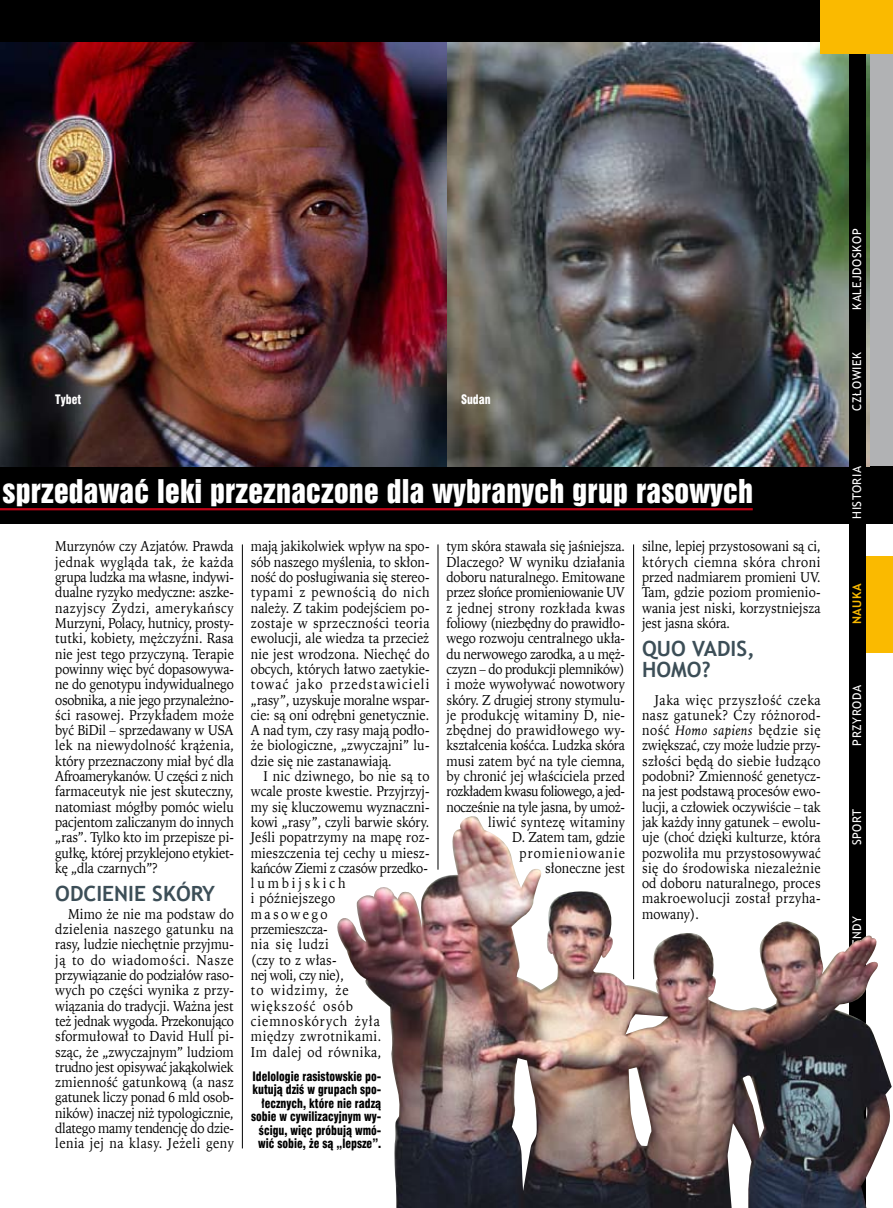
<style>
.page{position:relative;width:893px;height:1208px;background:#fff}
.page>*{position:absolute;margin:0;border:0;box-sizing:border-box;transform-origin:0 0}
.t1{font:30px "Swis 921 EU";letter-spacing:.01em;color:#fff}
.t2{font:700 21px/21px "Trebuchet MS";color:#3c4e57}
.t3{font:14.25px/15.3px "Iowan Old St EU";letter-spacing:-.005em;color:#000;text-align:justify;scale:.9 1}
.t4{font:12.75px/13.5px "Swis 721 Blk Cn EU";color:#000;text-align:right;scale:.9 1}
.t5{font:12.75px "Swis 721 Blk Cn EU";color:#fff;scale:.9 1}
.t6{font:12px "Trebuchet MS";letter-spacing:.05em;color:#fff}
.t7{font:700 12px "Trebuchet MS";color:#faba00}
.s1{font-style:italic}
</style>
<div class="page">
<div style="left:0;top:0;width:893px;height:523px;background:#000"></div>
<div style="left:446px;top:43px;width:447px;height:423px;background:#b1b2b4"></div>
<img style="left:446px;top:43px;width:423px;height:423px">
<img style="left:0;top:43px;width:446px;height:423px">
<hr style="left:0;top:508px;width:753px;height:2px;background:#c00418">
<div style="left:858px;top:556px;width:35px;height:96px;background:#faba00"></div>
<div style="left:849px;top:48px;width:16px;height:1160px;background:#000"></div>
<div style="left:821px;top:0;width:72px;height:54px;background:#faba00"></div>
<img style="left:337px;top:812px;width:555px;height:396px">
<hr style="left:242px;top:544px;width:1px;height:604px;background:#000">
<hr style="left:633px;top:544px;width:1px;height:435px;background:#000">
<hr style="left:438px;top:544px;width:1px;height:325px;background:#000">
<p class="t5" style="left:55px;top:391px;width:30px">Tybet</p>
<p class="t5" style="left:461px;top:391px;width:35px">Sudan</p>
<h1 class="t1" style="left:3px;top:471px;width:752px">sprzedawać leki przeznaczone dla wybranych grup rasowych</h1>
<p class="t3" style="left:55px;top:539px;width:200px">Murzynów czy Azjatów. Prawda jednak wygląda tak, że każda grupa ludzka ma własne, indywi&shy;dualne ryzyko medyczne: aszke&shy;nazyjscy Żydzi, amerykańscy Murzyni, Polacy, hutnicy, prosty&shy;tutki, kobiety, mężczyźni. Rasa nie jest tego przyczyną. Terapie powinny więc być dopasowywa&shy;ne do genotypu indywidualnego osobnika, a nie jego przynależno&shy;ści rasowej. Przykładem może być BiDil – sprzedawany w USA lek na niewydolność krążenia, który przeznaczony miał być dla Afroamerykanów. U części z nich farmaceutyk nie jest skuteczny, natomiast mógłby pomóc wielu pacjentom zaliczanym do innych „ras”. Tylko kto im przepisze pi&shy;gułkę, której przyklejono etykiet&shy;kę „dla czarnych”?</p>
<h2 class="t2" style="left:55px;top:883px;width:161px">ODCIENIE SKÓRY</h2>
<p class="t3" style="left:55px;top:906px;width:200px;text-indent:13px">Mimo że nie ma podstaw do dzielenia naszego gatunku na rasy, ludzie niechętnie przyjmu&shy;ją to do wiadomości. Nasze przywiązanie do podziałów raso&shy;wych po części wynika z przy&shy;wiązania do tradycji. Ważna jest też jednak wygoda. Przekonująco sformułował to David Hull pi&shy;sząc, że „zwyczajnym” ludziom trudno jest opisywać jakąkolwiek zmienność gatunkową (a nasz gatunek liczy ponad 6 mld osob&shy;ników) inaczej niż typologicznie, dlatego mamy tendencję do dzie&shy;lenia jej na klasy. Jeżeli geny</p>
<p class="t3" style="left:251px;top:539px;width:200px">mają jakikolwiek wpływ na spo&shy;sób naszego myślenia, to skłon&shy;ność do posługiwania się stereo&shy;typami z pewnością do nich należy. Z takim podejściem po&shy;zostaje w sprzeczności teoria ewolucji, ale wiedza ta przecież nie jest wrodzona. Niechęć do obcych, których łatwo zaetykie&shy;tować jako przedstawicieli „rasy”, uzyskuje moralne wspar&shy;cie: są oni odrębni genetycznie.<br>A nad tym, czy rasy mają podło&shy;że biologiczne, „zwyczajni” lu&shy;dzie się nie zastanawiają.</p>
<p class="t3" style="left:251px;top:768px;width:200px;text-align:left;text-indent:13px">I nic dziwnego, bo nie są to wcale proste kwestie. Przyjrzyj&shy;my się kluczowemu wyznaczni&shy;kowi „rasy”, czyli barwie skóry.<br>Jeśli popatrzymy na mapę roz&shy;mieszczenia tej cechy u miesz&shy;kańców Ziemi z czasów przedko&shy;lumbijskich<br>i późniejszego<br>masowego<br>przemieszcza-<br>nia się ludzi<br>(czy to z włas-<br>nej woli, czy nie),<br>to widzimy, że<br>większość osób ciemnoskórych żyła<br>między zwrotnikami.<br>Im dalej od równika,</p>
<p class="t4" style="left:251px;top:1069px;width:146px">Idelologie rasistowskie po&shy;kutują dziś w grupach spo&shy;łecznych, które nie radzą sobie w cywilizacyjnym wy&shy;ścigu, więc próbują wmó&shy;wić sobie, że są „lepsze”.</p>
<p class="t3" style="left:446px;top:539px;width:200px;text-align:right">tym skóra stawała się jaśniejsza.<br>Dlaczego? W wyniku działania doboru naturalnego. Emitowane przez słońce promieniowanie UV z jednej strony rozkłada kwas foliowy (niezbędny do prawidło&shy;wego rozwoju centralnego ukła&shy;du nerwowego zarodka, a u męż&shy;czyzn – do produkcji plemników) i może wywoływać nowotwory skóry. Z drugiej strony stymulu&shy;je produkcję witaminy D, nie&shy;zbędnej do prawidłowego wy&shy;kształcenia kośćca. Ludzka skóra musi zatem być na tyle ciemna, by chronić jej właściciela przed rozkładem kwasu foliowego, a jed&shy;nocześnie na tyle jasna, by umoż&shy;liwić syntezę witaminy<br>D. Zatem tam, gdzie promieniowanie<br>słoneczne jest</p>
<p class="t3" style="left:642px;top:539px;width:200px">silne, lepiej przystosowani są ci, których ciemna skóra chroni przed nadmiarem promieni UV.<br>Tam, gdzie poziom promienio&shy;wania jest niski, korzystniejsza jest jasna skóra.</p>
<h2 class="t2" style="left:642px;top:638px;width:114px">QUO VADIS,<br>HOMO?</h2>
<p class="t3" style="left:642px;top:692px;width:200px;text-indent:13px">Jaka więc przyszłość czeka nasz gatunek? Czy różnorod&shy;ność <span class="s1">Homo sapiens</span> będzie się zwiększać, czy może ludzie przy&shy;szłości będą do siebie łudząco podobni? Zmienność genetycz&shy;na jest podstawą procesów ewo&shy;lucji, a człowiek oczywiście – tak jak każdy inny gatunek – ewolu&shy;uje (choć dzięki kulturze, która pozwoliła mu przystosowywać się do środowiska niezależnie od doboru naturalnego, proces makroewolucji został przyha&shy;mowany).</p>
<p class="t6" style="left:850px;top:310px;width:83px;rotate:-90deg">KALEJDOSKOP</p>
<p class="t6" style="left:850px;top:411px;width:61px;rotate:-90deg">CZŁOWIEK</p>
<p class="t6" style="left:850px;top:519px;width:54px;rotate:-90deg">HISTORIA</p>
<p class="t7" style="left:849px;top:624px;width:42px;rotate:-90deg">NAUKA</p>
<p class="t6" style="left:850px;top:745px;width:62px;rotate:-90deg">PRZYRODA</p>
<p class="t6" style="left:850px;top:845px;width:38px;rotate:-90deg">SPORT</p>
<p class="t6" style="left:850px;top:961px;width:47px;rotate:-90deg">TRENDY</p>
</div>
